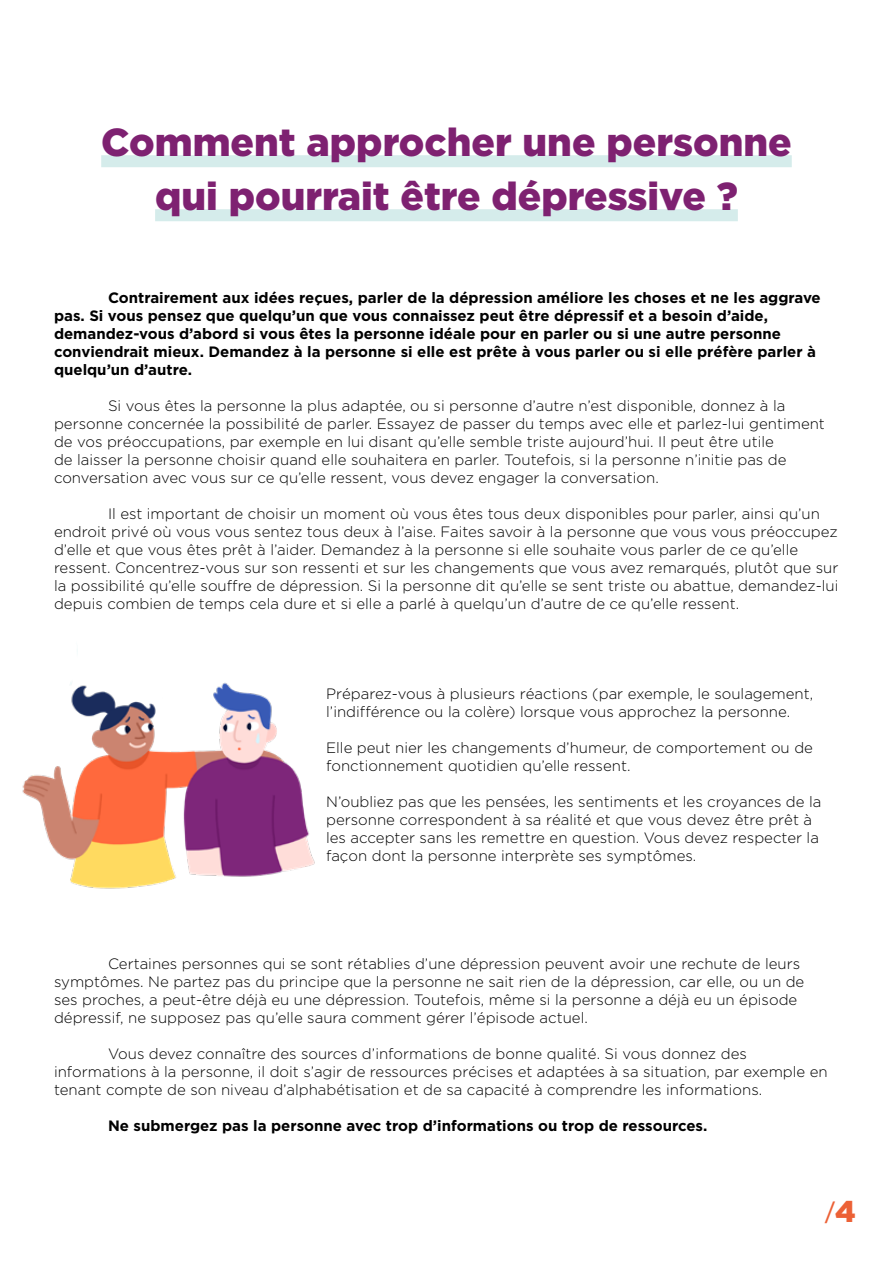
<style>
.page{position:relative;width:893px;height:1263px;background:#fff}
.page>*{position:absolute;margin:0;border:0;box-sizing:border-box;transform-origin:0 0}
.t1{font:900 39px/54px "Gotham";color:#7e2171;text-align:center}
.t2{font:30px "Myriad Pro";color:#ec6136}
.t3{font:300 15px/18px "Gotham";color:#000}
.t4{font:700 15px/18px "Gotham";color:#000}
.s1{font-family:"Gotham";font-weight:900}
</style>
<div class="page">
<div style="left:101px;top:155px;width:691px;height:12px;background:#d5eceb"></div>
<div style="left:155px;top:209px;width:583px;height:12px;background:#d5eceb"></div>
<img style="left:22px;top:650px;width:293px;height:239px">
<h1 class="t1" style="left:101px;top:114px;width:692px">Comment approcher une personne qui pourrait être dépressive ?</h1>
<p class="t4" style="left:54px;top:288px;width:768px;text-indent:54px">Contrairement aux idées reçues, parler de la dépression améliore les choses et ne les aggrave pas. Si vous pensez que quelqu’un que vous connaissez peut être dépressif et a besoin d’aide, demandez-vous d’abord si vous êtes la personne idéale pour en parler ou si une autre personne conviendrait mieux. Demandez à la personne si elle est prête à vous parler ou si elle préfère parler à quelqu’un d’autre.</p>
<p class="t3" style="left:54px;top:397px;width:772px;text-indent:54px">Si vous êtes la personne la plus adaptée, ou si personne d’autre n’est disponible, donnez à la personne concernée la possibilité de parler. Essayez de passer du temps avec elle et parlez-lui gentiment de vos préoccupations, par exemple en lui disant qu’elle semble triste aujourd’hui. Il peut être utile<br>de laisser la personne choisir quand elle souhaitera en parler. Toutefois, si la personne n’initie pas de conversation avec vous sur ce qu’elle ressent, vous devez engager la conversation.</p>
<p class="t3" style="left:54px;top:505px;width:786px;text-indent:54px">Il est important de choisir un moment où vous êtes tous deux disponibles pour parler, ainsi qu’un endroit privé où vous vous sentez tous deux à l’aise. Faites savoir à la personne que vous vous préoccupez d’elle et que vous êtes prêt à l’aider. Demandez à la personne si elle souhaite vous parler de ce qu’elle ressent. Concentrez-vous sur son ressenti et sur les changements que vous avez remarqués, plutôt que sur la possibilité qu’elle souffre de dépression. Si la personne dit qu’elle se sent triste ou abattue, demandez-lui depuis combien de temps cela dure et si elle a parlé à quelqu’un d’autre de ce qu’elle ressent.</p>
<p class="t3" style="left:326px;top:685px;width:489px">Préparez-vous à plusieurs réactions (par exemple, le soulagement, l’indifférence ou la colère) lorsque vous approchez la personne.</p>
<p class="t3" style="left:326px;top:739px;width:488px">Elle peut nier les changements d’humeur, de comportement ou de fonctionnement quotidien qu’elle ressent.</p>
<p class="t3" style="left:326px;top:793px;width:497px">N’oubliez pas que les pensées, les sentiments et les croyances de la personne correspondent à sa réalité et que vous devez être prêt à les accepter sans les remettre en question. Vous devez respecter la façon dont la personne interprète ses symptômes.</p>
<p class="t3" style="left:54px;top:955px;width:752px;text-indent:54px">Certaines personnes qui se sont rétablies d’une dépression peuvent avoir une rechute de leurs symptômes. Ne partez pas du principe que la personne ne sait rien de la dépression, car elle, ou un de ses proches, a peut-être déjà eu une dépression. Toutefois, même si la personne a déjà eu un épisode dépressif, ne supposez pas qu’elle saura comment gérer l’épisode actuel.</p>
<p class="t3" style="left:54px;top:1045px;width:775px;text-indent:54px">Vous devez connaître des sources d’informations de bonne qualité. Si vous donnez des informations à la personne, il doit s’agir de ressources précises et adaptées à sa situation, par exemple en tenant compte de son niveau d’alphabétisation et de sa capacité à comprendre les informations.</p>
<p class="t4" style="left:108px;top:1116px;width:601px">Ne submergez pas la personne avec trop d’informations ou trop de ressources.</p>
<h2 class="t2" style="left:825px;top:1193px;width:32px">/<span class="s1">4</span></h2>
</div>
